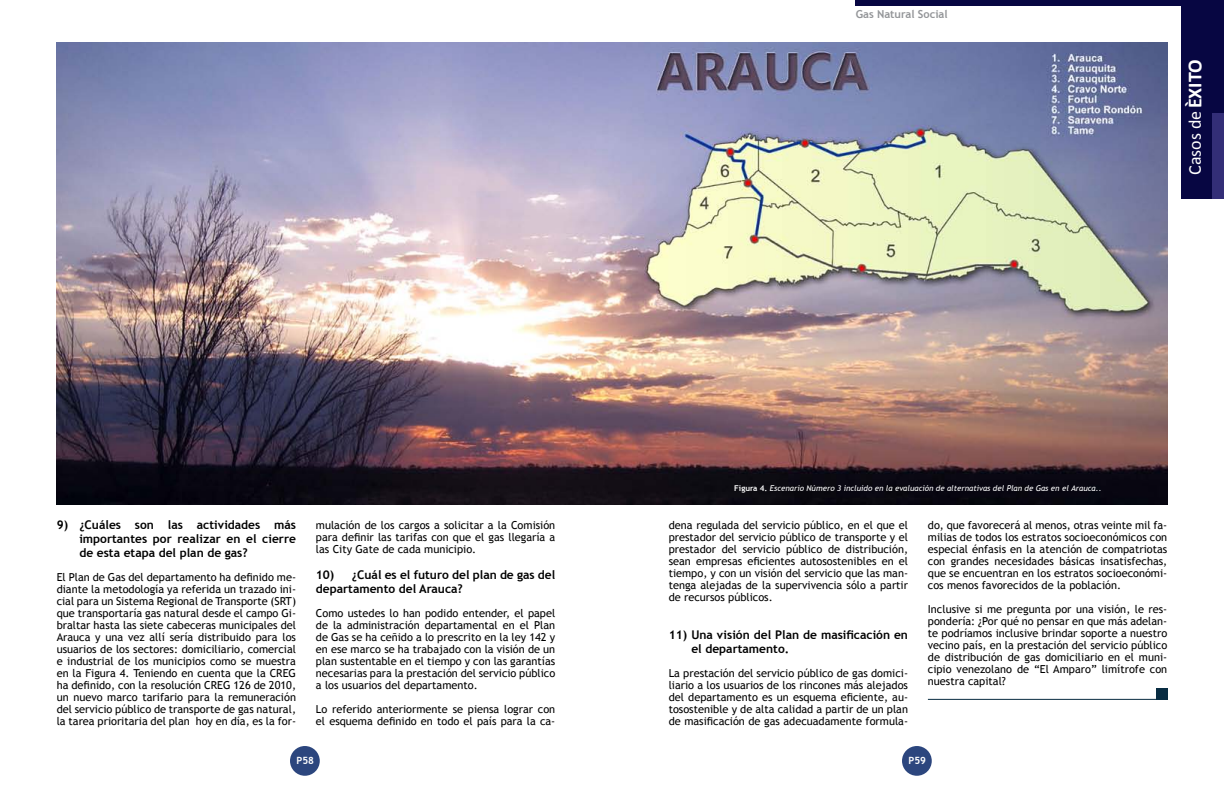
<style>
.page{position:relative;width:1224px;height:792px;background:#fff}
.page>*{position:absolute;margin:0;border:0;box-sizing:border-box;transform-origin:0 0}
.t1{font:18px "Calibri";color:#fff}
.t2{font:700 12px/14px "Trebuchet MS";color:#000}
.t3{font:11px/12px "Trebuchet MS";color:#000;text-align:justify}
.t4{font:700 11px "Trebuchet MS";color:#939598}
.t5{font:700 10px "Trebuchet MS";color:#fff}
.t6{font:italic 8px "Trebuchet MS";color:#fff}
.s1{font-weight:700;font-size:20px}
.s2{font-weight:700;font-style:normal}
</style>
<div class="page">
<img style="left:57px;top:43px;width:1110px;height:462px">
<div style="left:1181px;top:0;width:43px;height:198px;background:#070642"></div>
<div style="left:855px;top:0;width:369px;height:6px;background:#070642"></div>
<div style="left:1213px;top:113px;width:11px;height:85px;background:#332e77"></div>
<div style="left:902px;top:746px;width:30px;height:30px;background:#2c467e;border-radius:50%"></div>
<div style="left:290px;top:746px;width:30px;height:30px;background:#2c467e;border-radius:50%"></div>
<div style="left:1156px;top:689px;width:11px;height:11px;background:#082c42"></div>
<hr style="left:928px;top:699px;width:239px;height:1px;background:#082c42">
<p class="t4" style="left:856px;top:7px;width:93px">Gas Natural Social</p>
<h1 class="t1" style="left:1184px;top:175px;width:117px;rotate:-90deg">Casos de <span class="s1">ÈXITO</span></h1>
<p class="t2" style="left:79px;top:518px;width:218px;text-align:justify;text-indent:-23px">9) ¿Cuáles son las actividades más importantes por realizar en el cierre de esta etapa del plan de gas?</p>
<p class="t3" style="left:57px;top:572px;width:241px">El Plan de Gas del departamento ha definido me&shy;diante la metodología ya referida un trazado ini&shy;cial para un Sistema Regional de Transporte (SRT) que transportaría gas natural desde el campo Gi&shy;braltar hasta las siete cabeceras municipales del Arauca y una vez allí sería distribuido para los usuarios de los sectores: domiciliario, comercial e industrial de los municipios como se muestra en la Figura 4. Teniendo en cuenta que la CREG ha definido, con la resolución CREG 126 de 2010, un nuevo marco tarifario para la remuneración del servicio público de transporte de gas natural, la tarea prioritaria del plan hoy en día, es la for-</p>
<p class="t3" style="left:316px;top:519px;width:241px">mulación de los cargos a solicitar a la Comisión para definir las tarifas con que el gas llegaría a las City Gate de cada municipio.</p>
<p class="t2" style="left:316px;top:567px;width:241px">10) ¿Cuál es el futuro del plan de gas del departamento del Arauca?</p>
<p class="t3" style="left:316px;top:607px;width:241px">Como ustedes lo han podido entender, el papel de la administración departamental en el Plan de Gas se ha ceñido a lo prescrito en la ley 142 y en ese marco se ha trabajado con la visión de un plan sustentable en el tiempo y con las garantías necesarias para la prestación del servicio público a los usuarios del departamento.</p>
<p class="t3" style="left:316px;top:703px;width:241px">Lo referido anteriormente se piensa lograr con el esquema definido en todo el país para la ca-</p>
<p class="t6" style="left:734px;top:483px;width:369px"><span class="s2">Figura 4.</span> Escenario Número 3 incluido en la evaluación de alternativas del Plan de Gas en el Arauca..</p>
<p class="t3" style="left:669px;top:519px;width:241px">dena regulada del servicio público, en el que el prestador del servicio público de transporte y el prestador del servicio público de distribución, sean empresas eficientes autosostenibles en el tiempo, y con un visión del servicio que las man&shy;tenga alejadas de la supervivencia sólo a partir de recursos públicos.</p>
<p class="t2" style="left:691px;top:627px;width:218px;text-indent:-23px">11) Una visión del Plan de masificación en el departamento.</p>
<p class="t3" style="left:669px;top:667px;width:241px">La prestación del servicio público de gas domici&shy;liario a los usuarios de los rincones más alejados del departamento es un esquema eficiente, au&shy;tosostenible y de alta calidad a partir de un plan de masificación de gas adecuadamente formula-</p>
<p class="t3" style="left:928px;top:519px;width:241px">do, que favorecerá al menos, otras veinte mil fa&shy;milias de todos los estratos socioeconómicos con especial énfasis en la atención de compatriotas con grandes necesidades básicas insatisfechas, que se encuentran en los estratos socioeconómi&shy;cos menos favorecidos de la población.</p>
<p class="t3" style="left:928px;top:603px;width:241px">Inclusive si me pregunta por una visión, le res&shy;pondería: ¿Por qué no pensar en que más adelan&shy;te podríamos inclusive brindar soporte a nuestro vecino país, en la prestación del servicio público de distribución de gas domiciliario en el muni&shy;cipio venezolano de “El Amparo” limítrofe con nuestra capital?</p>
<p class="t5" style="left:296px;top:754px;width:19px">P58</p>
<p class="t5" style="left:908px;top:754px;width:19px">P59</p>
</div>
